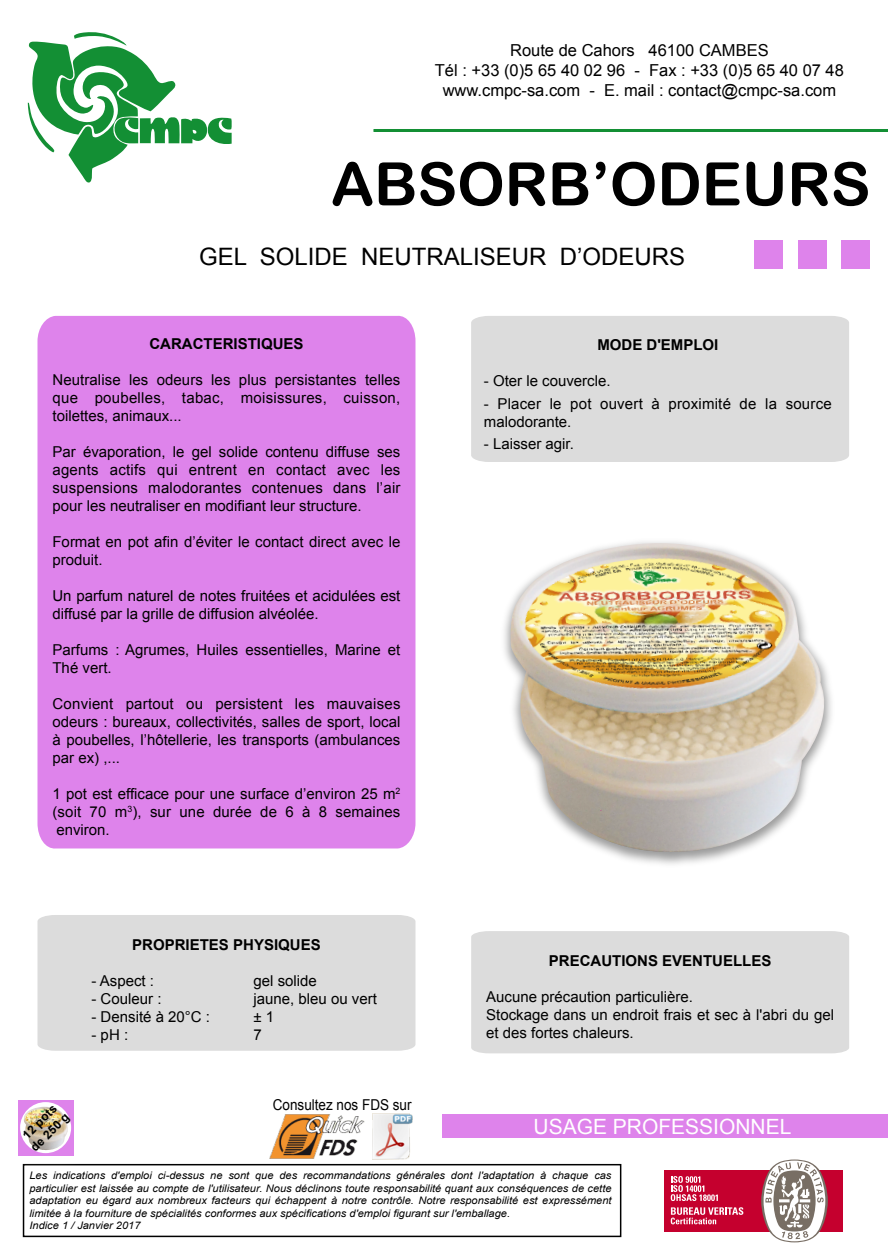
<style>
.page{position:relative;width:888px;height:1260px;background:#fff}
.page>*{position:absolute;margin:0;border:0;box-sizing:border-box;transform-origin:0 0}
.t1{font:60px "Arial Rounded MT Bold";color:#000}
.t2{font:24px "Arial";color:#000}
.t3{font:21px "Arial";color:#fff}
.t4{font:16.5px/19.8px "Arial";color:#000;text-align:center}
.t5{font:15px/18px "Arial";color:#000}
.t6{font:700 15px "Arial";color:#000}
.t7{font:15px "Arial";color:#000;scale:.9 1}
.t8{font:700 12px/14.4px "Arial";color:#000}
.t9{font:italic 10.5px/12.5px "Arial";color:#000;scale:1.06 1}
</style>
<div class="page">
<hr style="left:374px;top:129px;width:514px;height:3px;background:#138f34">
<div style="left:471px;top:316px;width:378px;height:146px;background:#dcdcdc"></div>
<div style="left:471px;top:931px;width:378px;height:122px;background:#dcdcdc"></div>
<div style="left:442px;top:1114px;width:446px;height:24px;background:#de83eb"></div>
<div style="left:23px;top:1164px;width:598px;height:73px;border:2px solid #000"></div>
<div style="left:842px;top:240px;width:28px;height:29px;background:#de83eb"></div>
<img style="left:826px;top:240px;width:16px;height:29px">
<div style="left:798px;top:240px;width:28px;height:29px;background:#de83eb"></div>
<div style="left:754px;top:240px;width:29px;height:29px;background:#de83eb"></div>
<div style="left:38px;top:915px;width:378px;height:136px;background:#dcdcdc"></div>
<img style="left:18px;top:1100px;width:78px;height:79px">
<div style="left:18px;top:1100px;width:55px;height:55px;background:#de83eb"></div>
<div style="left:20px;top:1102px;width:51px;height:51px;background:#fff;border-radius:50%"></div>
<svg style="left:28px;top:32px;width:204px;height:151px"></svg>
<img style="left:269px;top:1115px;width:96px;height:44px">
<img style="left:373px;top:1114px;width:40px;height:45px">
<img style="left:504px;top:541px;width:226px;height:324px">
<img style="left:510px;top:543px;width:322px;height:312px">
<img style="left:24px;top:1107px;width:46px;height:43px">
<div style="left:37px;top:315px;width:378px;height:534px;background:#de83eb"></div>
<div style="left:664px;top:1170px;width:179px;height:62px;background:#c5002e"></div>
<svg style="left:671px;top:1176px;width:47px;height:25px"></svg>
<svg style="left:671px;top:1207px;width:72px;height:17px"></svg>
<svg style="left:761px;top:1160px;width:67px;height:82px"></svg>
<p class="t4" style="left:435px;top:41px;width:411px">Route de Cahors 46100 CAMBES<br>Tél : +33 (0)5 65 40 02 96 - Fax : +33 (0)5 65 40 07 48 www.cmpc-sa.com - E. mail : contact@cmpc-sa.com</p>
<h1 class="t1" style="left:331px;top:149px;width:541px">ABSORB’ODEURS</h1>
<h2 class="t2" style="left:199px;top:240px;width:487px">GEL SOLIDE NEUTRALISEUR D’ODEURS</h2>
<p class="t6" style="left:149px;top:334px;width:156px">CARACTERISTIQUES</p>
<p class="t5" style="left:52px;top:371px;width:349px;text-align:justify">Neutralise les odeurs les plus persistantes telles que poubelles, tabac, moisissures, cuisson, toilettes, animaux...</p>
<p class="t5" style="left:52px;top:443px;width:350px;text-align:justify">Par évaporation, le gel solide contenu diffuse ses agents actifs qui entrent en contact avec les suspensions malodorantes contenues dans l’air pour les neutraliser en modifiant leur structure.</p>
<p class="t5" style="left:52px;top:533px;width:349px">Format en pot afin d’éviter le contact direct avec le produit.</p>
<p class="t5" style="left:52px;top:587px;width:349px">Un parfum naturel de notes fruitées et acidulées est diffusé par la grille de diffusion alvéolée.</p>
<p class="t5" style="left:52px;top:641px;width:349px">Parfums : Agrumes, Huiles essentielles, Marine et<br>Thé vert.</p>
<p class="t5" style="left:52px;top:695px;width:350px;text-align:justify">Convient partout ou persistent les mauvaises odeurs : bureaux, collectivités, salles de sport, local à poubelles, l’hôtellerie, les transports (ambulances par ex) ,...</p>
<p class="t5" style="left:52px;top:785px;width:350px;text-align:justify">1 pot est efficace pour une surface d’environ 25 m<sup>2 </sup>(soit 70 m<sup>3</sup>), sur une durée de 6 à 8 semaines environ.</p>
<p class="t6" style="left:132px;top:934px;width:190px">PROPRIETES PHYSIQUES</p>
<p class="t5" style="left:91px;top:972px;width:64px">- Aspect :</p>
<p class="t5" style="left:253px;top:972px;width:65px">gel solide</p>
<p class="t5" style="left:91px;top:990px;width:72px">- Couleur :</p>
<p class="t5" style="left:253px;top:990px;width:125px">jaune, bleu ou vert</p>
<p class="t5" style="left:91px;top:1008px;width:120px">- Densité à 20°C :</p>
<p class="t5" style="left:253px;top:1008px;width:22px">± 1</p>
<p class="t5" style="left:91px;top:1026px;width:38px">- pH :</p>
<p class="t5" style="left:253px;top:1026px;width:10px">7</p>
<p class="t8" style="left:18px;top:1134px;width:50px;rotate:-45deg">12 pots de 250 g</p>
<p class="t7" style="left:273px;top:1095px;width:156px">Consultez nos FDS sur</p>
<p class="t6" style="left:597px;top:335px;width:123px">MODE D'EMPLOI</p>
<p class="t5" style="left:484px;top:372px;width:128px">- Oter le couvercle.</p>
<p class="t5" style="left:484px;top:395px;width:349px">- Placer le pot ouvert à proximité de la source malodorante.</p>
<p class="t5" style="left:484px;top:435px;width:92px">- Laisser agir.</p>
<p class="t6" style="left:549px;top:951px;width:224px">PRECAUTIONS EVENTUELLES</p>
<p class="t5" style="left:486px;top:988px;width:349px">Aucune précaution particulière.<br>Stockage dans un endroit frais et sec à l'abri du gel et des fortes chaleurs.</p>
<h3 class="t3" style="left:534px;top:1112px;width:259px">USAGE PROFESSIONNEL</h3>
<p class="t9" style="left:29px;top:1170px;width:551px">Les indications d'emploi ci-dessus ne sont que des recommandations générales dont l'adaptation à chaque cas particulier est laissée au compte de l'utilisateur. Nous déclinons toute responsabilité quant aux conséquences de cette adaptation eu égard aux nombreux facteurs qui échappent à notre contrôle. Notre responsabilité est expressément limitée à la fourniture de spécialités conformes aux spécifications d'emploi figurant sur l'emballage.<br>Indice 1 / Janvier 2017</p>
</div>
